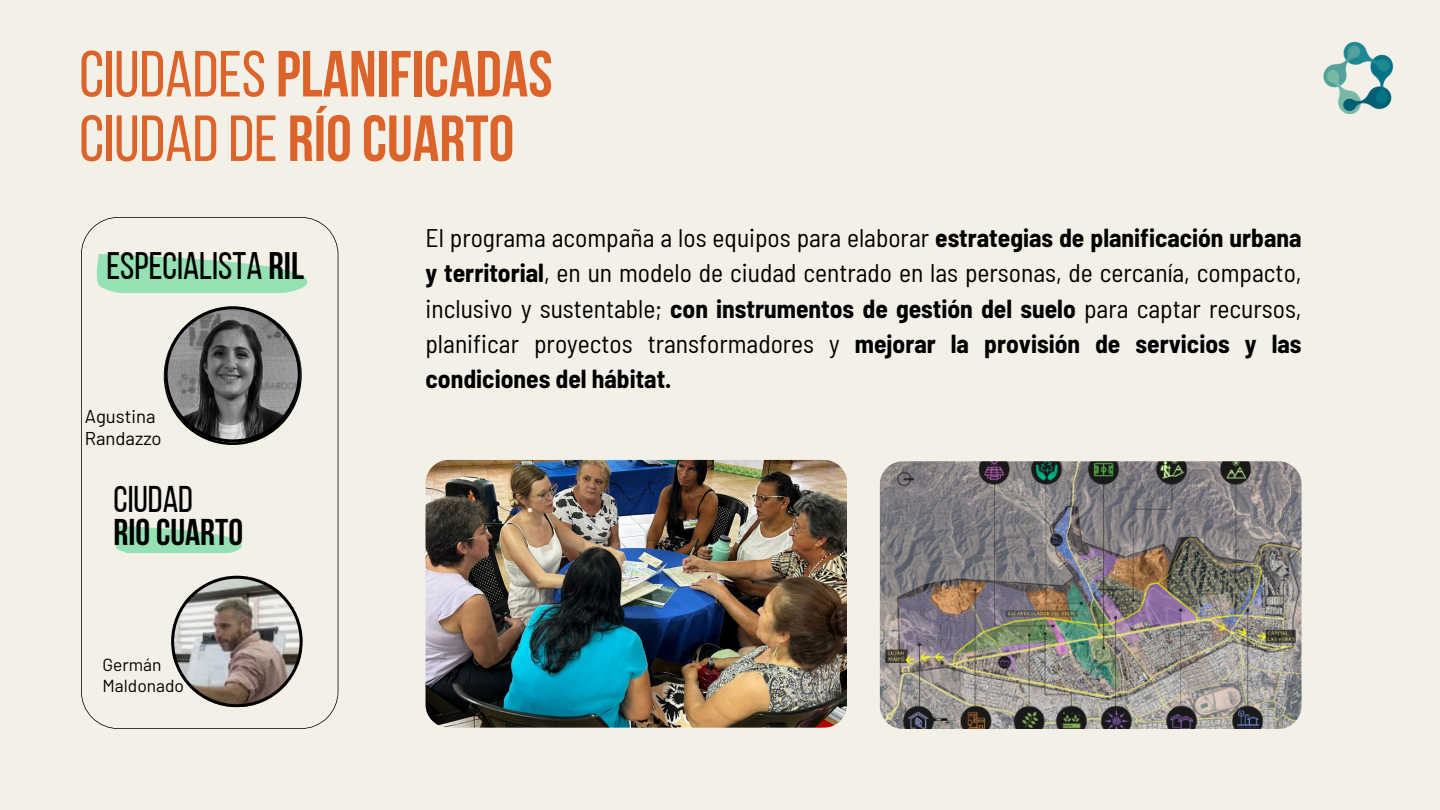
<style>
.page{position:relative;width:1440px;height:810px;background:#f3f1e7}
.page>*{position:absolute;margin:0;border:0;box-sizing:border-box;transform-origin:0 0}
.t1{font:700 65px/64.5px "Bebas Neue";color:#dc642a}
.t2{font:38.3px "Bebas Neue";color:#000}
.t3{font:700 37.1px/33.4px "Bebas Neue";color:#000}
.t4{font:semi-condensed 25.5px/35.2px "Barlow";color:#000;text-align:justify}
.t5{font:18.6px/22.3px "Barlow";color:#000}
.t6{font:17.4px "Barlow";color:#000}
.s1{font-weight:400}
.s2{font-weight:700}
</style>
<div class="page">
<img style="left:1323px;top:41px;width:71px;height:73px">
<svg style="left:81px;top:217px;width:257px;height:512px"></svg>
<svg style="left:115px;top:526px;width:127px;height:27px;fill:#94e1b3"></svg>
<svg style="left:97px;top:254px;width:210px;height:38px;fill:#94e1b3"></svg>
<img style="left:426px;top:460px;width:421px;height:268px;border-radius:23px">
<img style="left:880px;top:461px;width:421px;height:268px;border-radius:23px">
<svg style="left:171px;top:576px;width:131px;height:131px"></svg>
<svg style="left:164px;top:306px;width:138px;height:139px"></svg>
<p class="t1" style="left:79px;top:48px;width:475px"><span class="s1">CIUDADES</span> PLANIFICADAS<br><span class="s1">CIUDADDE</span> RÍOCUARTO</p>
<p class="t2" style="left:106px;top:250px;width:199px">ESPECIALISTA <span class="s2">RIL</span></p>
<p class="t5" style="left:85px;top:405px;width:79px">Agustina<br>Randazzo</p>
<p class="t3" style="left:114px;top:486px;width:131px"><span class="s1">CIUDAD<br></span>RIOCUARTO</p>
<h2 class="t6" style="left:103px;top:654px;width:60px">Germán</h2>
<p class="t6" style="left:103px;top:675px;width:83px">Maldonado</p>
<h2 class="t4" style="left:426px;top:219px;width:878px">El programa acompaña a los equipos para elaborar <span class="s2">estrategias de planificación urbana y territorial</span>, en un modelo de ciudad centrado en las personas, de cercanía, compacto, inclusivo y sustentable; <span class="s2">con instrumentos de gestión del suelo</span> para captar recursos, planificar proyectos transformadores y <span class="s2">mejorar la provisión de servicios y las condiciones del hábitat.</span></h2>
</div>
